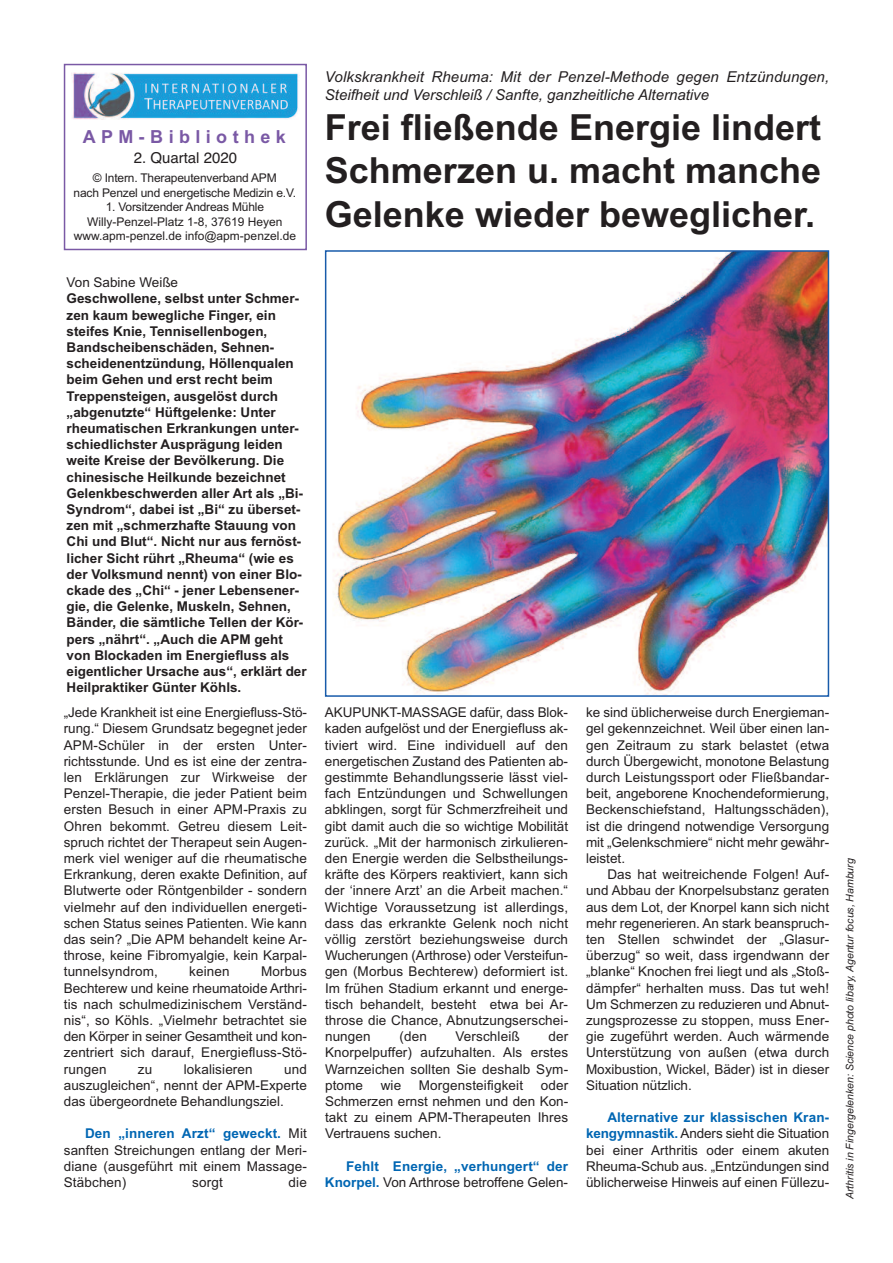
<style>
.page{position:relative;width:893px;height:1263px;background:#fff}
.page>*{position:absolute;margin:0;border:0;box-sizing:border-box;transform-origin:0 0}
.t1{font:700 36px/43.2px "Arial";color:#231f20;text-align:justify}
.t2{font:700 18px "Arial";letter-spacing:.3em;color:#7a59a5}
.t3{font:italic 15px/18px "Arial";letter-spacing:.005em;color:#231f20}
.t4{font:15px "Helvetica";color:#231f20}
.t5{font:13.5px/16.2px "Arial";letter-spacing:.01em;color:#231f20;text-align:justify}
.t6{font:700 13.5px/16.2px "Arial";color:#231f20}
.t7{font:700 13.5px/16.2px "Arial";letter-spacing:.01em;color:#0166b3;text-align:right}
.t8{font:12px/14.4px "Arial";letter-spacing:-.015em;color:#231f20;text-align:center}
.t9{font:italic 10.5px "Arial";color:#231f20}
.s1{font-weight:700;color:#0166b3}
.s2{font-weight:400;color:#231f20}
</style>
<div class="page">
<div style="left:64px;top:64px;width:243px;height:186px;border:2px solid #7a59a5"></div>
<img style="left:71px;top:73px;width:228px;height:47px">
<img style="left:333px;top:253px;width:493px;height:441px">
<div style="left:325px;top:250px;width:504px;height:447px;border:2px solid #185baa"></div>
<h2 class="t2" style="left:83px;top:126px;width:205px">APM-Bibliothek</h2>
<p class="t4" style="left:134px;top:149px;width:105px">2. Quartal 2020</p>
<p class="t8" style="left:74px;top:171px;width:224px">© Intern. Therapeutenverband APM<br>nach Penzel und energetische Medizin e.V.</p>
<p class="t8" style="left:74px;top:200px;width:224px">1. Vorsitzender Andreas Mühle<br>Willy-Penzel-Platz 1-8, 37619 Heyen www.apm-penzel.de info@apm-penzel.de</p>
<p class="t5" style="left:67px;top:274px;width:113px">Von Sabine Weiße</p>
<p class="t6" style="left:67px;top:291px;width:242px">Geschwollene, selbst unter Schmer&shy;zen kaum bewegliche Finger, ein steifes Knie, Tennisellenbogen, Bandscheibenschäden, Sehnen&shy;scheidenentzündung, Höllenqualen beim Gehen und erst recht beim Treppensteigen, ausgelöst durch „abgenutzte“ Hüftgelenke: Unter rheumatischen Erkrankungen unter&shy;schiedlichster Ausprägung leiden weite Kreise der Bevölkerung. Die chinesische Heilkunde bezeichnet Gelenkbeschwerden aller Art als „Bi-Syndrom“, dabei ist „Bi“ zu überset&shy;zen mit „schmerzhafte Stauung von Chi und Blut“. Nicht nur aus fernöst&shy;licher Sicht rührt „Rheuma“ (wie es der Volksmund nennt) von einer Blo&shy;ckade des „Chi“ - jener Lebensener&shy;gie, die Gelenke, Muskeln, Sehnen, Bänder, die sämtliche Tellen der Kör&shy;pers „nährt“. „Auch die APM geht von Blockaden im Energiefluss als eigentlicher Ursache aus“, erklärt der Heilpraktiker Günter Köhls.</p>
<p class="t5" style="left:64px;top:704px;width:245px">„Jede Krankheit ist eine Energiefluss-Stö&shy;rung.“ Diesem Grundsatz begegnet jeder APM-Schüler in der ersten Unter&shy;richtsstunde. Und es ist eine der zentra&shy;len Erklärungen zur Wirkweise der Penzel-Therapie, die jeder Patient beim ersten Besuch in einer APM-Praxis zu Ohren bekommt. Getreu diesem Leit&shy;spruch richtet der Therapeut sein Augen&shy;merk viel weniger auf die rheumatische Erkrankung, deren exakte Definition, auf Blutwerte oder Röntgenbilder - sondern vielmehr auf den individuellen energeti&shy;schen Status seines Patienten. Wie kann das sein? „Die APM behandelt keine Ar&shy;throse, keine Fibromyalgie, kein Karpal&shy;tunnelsyndrom,</p>
<p class="t5" style="left:64px;top:964px;width:245px;text-indent:197px">Morbus Bechterew und keine rheumatoide Arthri&shy;tis nach schulmedizinischem Verständ&shy;nis“, so Köhls. „Vielmehr betrachtet sie den Körper in seiner Gesamtheit und kon&shy;zentriert sich darauf, Energiefluss-Stö&shy;rungen</p>
<p class="t5" style="left:189px;top:964px;width:42px">keinen</p>
<p class="t5" style="left:64px;top:1061px;width:245px;text-indent:220px">und auszugleichen“, nennt der APM-Experte das übergeordnete Behandlungsziel.</p>
<p class="t5" style="left:64px;top:1126px;width:245px;text-indent:21px"><span class="s1">Den „inneren Arzt“ geweckt.</span> Mit sanften Streichungen entlang der Meri&shy;diane (ausgeführt mit einem Massage-Stäbchen)</p>
<p class="t5" style="left:138px;top:1061px;width:16px">zu</p>
<p class="t5" style="left:184px;top:1061px;width:71px">lokalisieren</p>
<p class="t5" style="left:192px;top:1174px;width:32px">sorgt</p>
<p class="t5" style="left:289px;top:1174px;width:20px">die</p>
<p class="t3" style="left:325px;top:68px;width:506px">Volkskrankheit Rheuma: Mit der Penzel-Methode gegen Entzündungen,<br>Steifheit und Verschleiß / Sanfte, ganzheitliche Alternative</p>
<h1 class="t1" style="left:325px;top:106px;width:498px">Frei fließende Energie lindert Schmerzen u. macht manche Gelenke wieder beweglicher.</h1>
<p class="t5" style="left:325px;top:704px;width:245px">AKUPUNKT-MASSAGE dafür, dass Blok&shy;kaden aufgelöst und der Energiefluss ak&shy;tiviert wird. Eine individuell auf den energetischen Zustand des Patienten ab&shy;gestimmte Behandlungsserie lässt viel&shy;fach Entzündungen und Schwellungen abklingen, sorgt für Schmerzfreiheit und gibt damit auch die so wichtige Mobilität zurück. „Mit der harmonisch zirkulieren&shy;den Energie werden die Selbstheilungs&shy;kräfte des Körpers reaktiviert, kann sich der ‘innere Arzt’ an die Arbeit machen.“ Wichtige Voraussetzung ist allerdings, dass das erkrankte Gelenk noch nicht völlig zerstört beziehungsweise durch Wucherungen (Arthrose) oder Versteifun&shy;gen (Morbus Bechterew) deformiert ist.<br>Im frühen Stadium erkannt und energe&shy;tisch behandelt, besteht etwa bei Ar&shy;throse die Chance, Abnutzungserschei&shy;nungen</p>
<p class="t5" style="left:399px;top:1028px;width:29px">(den</p>
<p class="t5" style="left:455px;top:1028px;width:66px">Verschleiß</p>
<p class="t5" style="left:325px;top:1028px;width:245px;text-indent:223px">der Knorpelpuffer) aufzuhalten. Als erstes Warnzeichen sollten Sie deshalb Sym&shy;ptome</p>
<p class="t5" style="left:381px;top:1077px;width:22px">wie</p>
<p class="t5" style="left:419px;top:1077px;width:106px">Morgensteifigkeit</p>
<p class="t5" style="left:325px;top:1077px;width:245px;text-indent:216px">oder Schmerzen ernst nehmen und den Kon&shy;takt zu einem APM-Therapeuten Ihres Vertrauens suchen.</p>
<p class="t7" style="left:325px;top:1158px;width:245px">Fehlt Energie, „verhungert“ der<br>Knorpel. <span class="s2">Von Arthrose betroffene Gelen-</span></p>
<p class="t5" style="left:586px;top:704px;width:245px">ke sind üblicherweise durch Energieman&shy;gel gekennzeichnet. Weil über einen lan&shy;gen Zeitraum zu stark belastet (etwa durch Übergewicht, monotone Belastung durch Leistungssport oder Fließbandar&shy;beit, angeborene Knochendeformierung, Beckenschiefstand, Haltungsschäden), ist die dringend notwendige Versorgung mit „Gelenkschmiere“ nicht mehr gewähr&shy;leistet.</p>
<p class="t5" style="left:586px;top:866px;width:245px;text-indent:21px">Das hat weitreichende Folgen! Auf&shy;und Abbau der Knorpelsubstanz geraten aus dem Lot, der Knorpel kann sich nicht mehr regenerieren. An stark beanspruch&shy;ten Stellen schwindet der „Glasur&shy;überzug“ so weit, dass irgendwann der „blanke“ Knochen frei liegt und als „Stoß&shy;dämpfer“ herhalten muss. Das tut weh!<br>Um Schmerzen zu reduzieren und Abnut&shy;zungsprozesse zu stoppen, muss Ener&shy;gie zugeführt werden. Auch wärmende Unterstützung von außen (etwa durch Moxibustion, Wickel, Bäder) ist in dieser Situation nützlich.</p>
<p class="t5" style="left:586px;top:1109px;width:245px;text-indent:21px"><span class="s1">Alternative zur klassischen Kran&shy;kengymnastik.</span> Anders sieht die Situation bei einer Arthritis oder einem akuten Rheuma-Schub aus. „Entzündungen sind üblicherweise Hinweis auf einen Füllezu-</p>
<p class="t9" style="left:844px;top:1199px;width:342px;rotate:-90deg">Arthritis in Fingergelenken: Science photo libary, Agentur focus, Hamburg</p>
</div>
